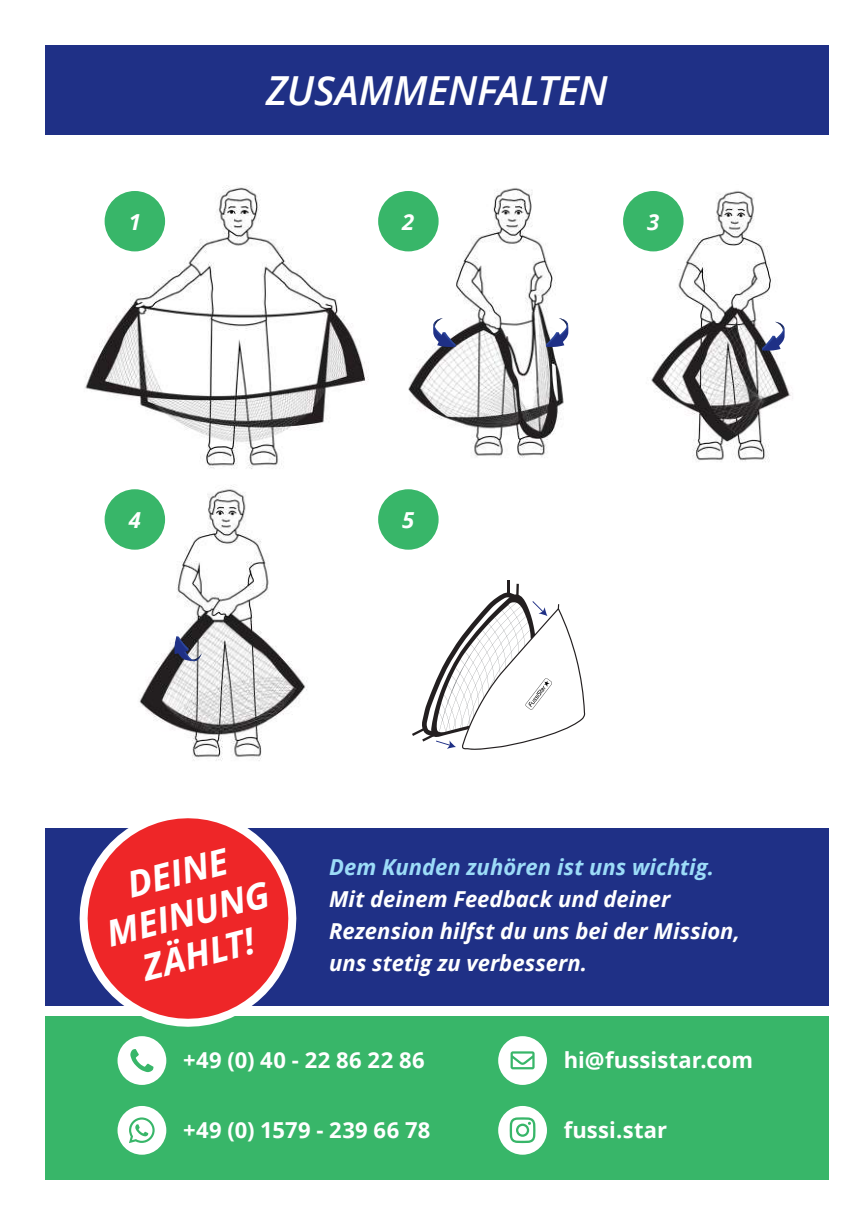
<style>
.page{position:relative;width:857px;height:1225px;background:#fff}
.page>*{position:absolute;margin:0;border:0;box-sizing:border-box;transform-origin:0 0}
.t1{font:italic 600 40px "Open Sans";letter-spacing:-.005em;color:#fff}
.t2{font:italic 700 36px/42px "Open Sans";color:#fff;text-align:center}
.t3{font:italic 700 22px/32px "Open Sans";letter-spacing:.005em;color:#fff}
.t4{font:700 22px "Open Sans";letter-spacing:.01em;color:#fff}
.t5{font:italic 700 22px "Open Sans";letter-spacing:.005em;color:#9cdcf8}
</style>
<div class="page">
<img style="left:408px;top:188px;width:161px;height:270px">
<svg style="left:433px;top:318px;width:22px;height:29px"></svg>
<svg style="left:545px;top:318px;width:23px;height:29px"></svg>
<img style="left:85px;top:185px;width:284px;height:284px">
<img style="left:651px;top:191px;width:142px;height:271px">
<svg style="left:761px;top:322px;width:23px;height:29px"></svg>
<div style="left:102px;top:189px;width:65px;height:64px;background:#38b669;border-radius:50%"></div>
<div style="left:100px;top:187px;width:69px;height:69px;border:4px solid #fff;border-radius:50%"></div>
<div style="left:376px;top:189px;width:64px;height:64px;background:#38b669;border-radius:50%"></div>
<div style="left:373px;top:187px;width:69px;height:69px;border:4px solid #fff;border-radius:50%"></div>
<div style="left:620px;top:189px;width:65px;height:64px;background:#38b669;border-radius:50%"></div>
<div style="left:618px;top:187px;width:69px;height:69px;border:4px solid #fff;border-radius:50%"></div>
<div style="left:45px;top:1016px;width:783px;height:163px;background:#38b669"></div>
<img style="left:139px;top:485px;width:168px;height:276px">
<svg style="left:174px;top:636px;width:27px;height:25px"></svg>
<div style="left:45px;top:828px;width:783px;height:177px;background:#1f3086"></div>
<svg style="left:72px;top:818px;width:231px;height:209px"></svg>
<div style="left:45px;top:45px;width:783px;height:90px;background:#1f3086"></div>
<div style="left:102px;top:487px;width:65px;height:65px;background:#38b669;border-radius:50%"></div>
<div style="left:100px;top:485px;width:69px;height:69px;border:4px solid #fff;border-radius:50%"></div>
<div style="left:376px;top:487px;width:64px;height:65px;background:#38b669;border-radius:50%"></div>
<div style="left:373px;top:485px;width:69px;height:69px;border:4px solid #fff;border-radius:50%"></div>
<svg style="left:412px;top:581px;width:173px;height:169px"></svg>
<div style="left:498px;top:1106px;width:48px;height:48px;background:#fff;border-radius:50%"></div>
<div style="left:117px;top:1036px;width:49px;height:49px;background:#fff;border-radius:50%"></div>
<div style="left:498px;top:1036px;width:48px;height:49px;background:#fff;border-radius:50%"></div>
<div style="left:117px;top:1106px;width:49px;height:48px;background:#fff;border-radius:50%"></div>
<svg style="left:509px;top:1117px;width:26px;height:26px"></svg>
<svg style="left:510px;top:1051px;width:24px;height:18px"></svg>
<svg style="left:129px;top:1117px;width:25px;height:26px"></svg>
<svg style="left:130px;top:1049px;width:23px;height:23px"></svg>
<h1 class="t1" style="left:266px;top:63px;width:343px">ZUSAMMENFALTEN</h1>
<p class="t3" style="left:129px;top:205px;width:14px">1</p>
<p class="t3" style="left:402px;top:205px;width:14px">2</p>
<p class="t3" style="left:647px;top:205px;width:14px">3</p>
<p class="t3" style="left:129px;top:503px;width:14px">4</p>
<p class="t3" style="left:402px;top:503px;width:14px">5</p>
<h2 class="t2" style="left:92px;top:871px;width:168px;rotate:-14deg">DEINE<br>MEINUNG<br>ZÄHLT!</h2>
<p class="t5" style="left:329px;top:851px;width:386px">Dem Kunden zuhören ist uns wichtig.</p>
<p class="t3" style="left:329px;top:882px;width:412px">Mit deinem Feedback und deiner<br>Rezension hilfst du uns bei der Mission, uns stetig zu verbessern.</p>
<p class="t4" style="left:183px;top:1044px;width:243px">+49 (0) 40 - 22 86 22 86</p>
<p class="t4" style="left:183px;top:1114px;width:249px">+49 (0) 1579 - 239 66 78</p>
<p class="t4" style="left:563px;top:1045px;width:191px">hi@fussistar.com</p>
<p class="t4" style="left:563px;top:1115px;width:105px">fussi.star</p>
</div>
